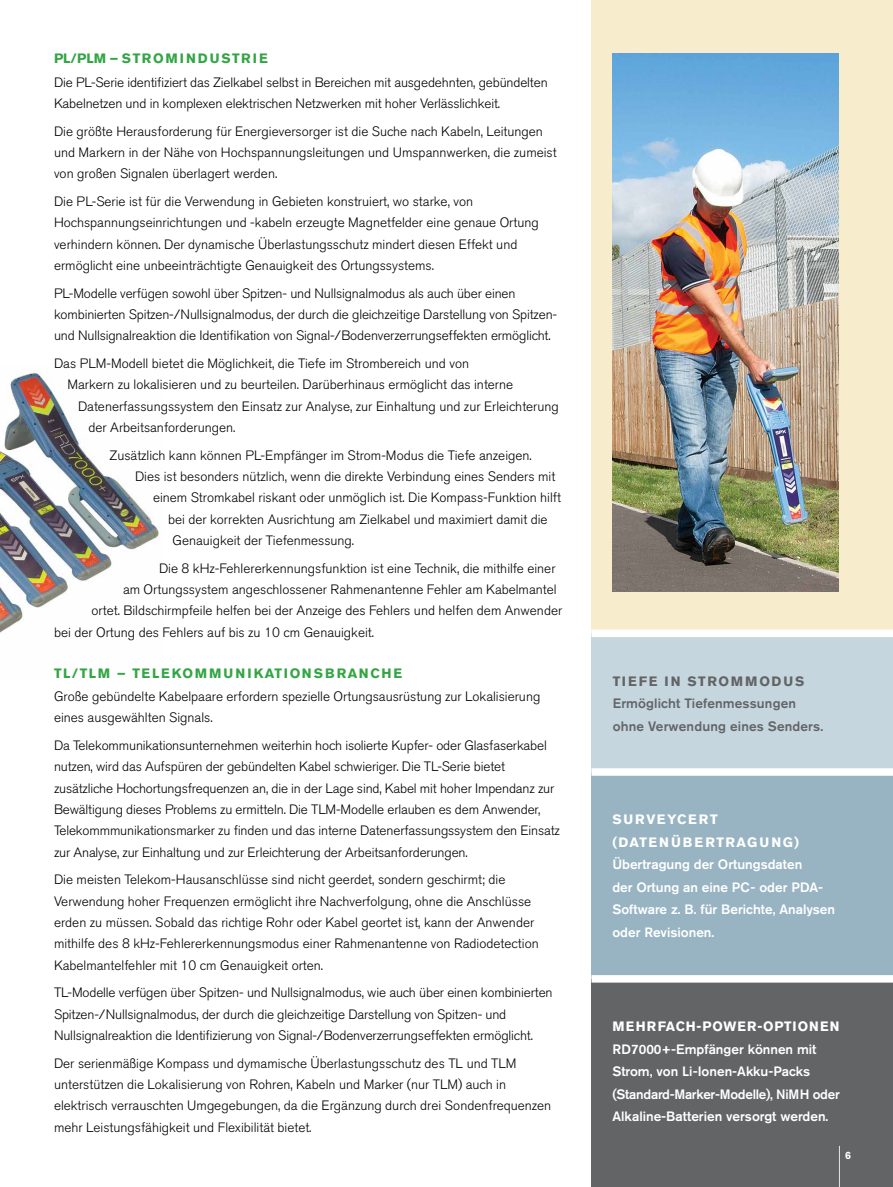
<style>
.page{position:relative;width:893px;height:1187px;background:#fff}
.page>*{position:absolute;margin:0;border:0;box-sizing:border-box;transform-origin:0 0}
.t1{font:300 13.5px/21.3px "Akzidenz Grotesk BE";color:#000}
.t2{font:500 13.5px/22.5px "Akzidenz Grotesk BE";color:#fff}
.t3{font:700 13.5px "Akzidenz Grotesk BE";letter-spacing:.11em;color:#33a544}
.t4{font:500 13.5px/22.5px "Akzidenz Grotesk BE";letter-spacing:.01em;color:#636466}
.t5{font:700 13.5px/22.5px "Akzidenz Grotesk BE";letter-spacing:.1em;color:#fff}
.t6{font:700 13.5px "Akzidenz Grotesk BE";letter-spacing:.07em;color:#fff}
.t7{font:700 13.5px "Akzidenz Grotesk BE";color:#636466}
.t8{font:700 10.5px "Akzidenz Grotesk BE";color:#fff}
</style>
<div class="page">
<img style="left:0;top:370px;width:159px;height:263px">
<div style="left:591px;top:978px;width:302px;height:208px;background:#636466"></div>
<hr style="left:839px;top:1145px;width:1px;height:41px;background:#fff">
<div style="left:591px;top:0;width:302px;height:665px;background:#f7eccc"></div>
<div style="left:591px;top:633px;width:302px;height:139px;background:#c5d6df"></div>
<div style="left:591px;top:772px;width:302px;height:206px;background:#98b4c2"></div>
<div style="left:591px;top:768px;width:302px;height:7px;background:#fff"></div>
<div style="left:591px;top:629px;width:302px;height:8px;background:#fff"></div>
<div style="left:591px;top:975px;width:302px;height:7px;background:#fff"></div>
<img style="left:613px;top:53px;width:226px;height:538px">
<p class="t3" style="left:54px;top:51px;width:91px">PL/PLM – STROMINDUSTRIE</p>
<p class="t1" style="left:54px;top:72px;width:495px">Die PL-Serie identifiziert das Zielkabel selbst in Bereichen mit ausgedehnten, gebündelten<br>Kabelnetzen und in komplexen elektrischen Netzwerken mit hoher Verlässlichkeit.</p>
<p class="t1" style="left:54px;top:121px;width:504px">Die größte Herausforderung für Energieversorger ist die Suche nach Kabeln, Leitungen und Markern in der Nähe von Hochspannungsleitungen und Umspannwerken, die zumeist von großen Signalen überlagert werden.</p>
<p class="t1" style="left:54px;top:191px;width:486px">Die PL-Serie ist für die Verwendung in Gebieten konstruiert, wo starke, von Hochspannungseinrichtungen und -kabeln erzeugte Magnetfelder eine genaue Ortung verhindern können. Der dynamische Überlastungsschutz mindert diesen Effekt und ermöglicht eine unbeeinträchtigte Genauigkeit des Ortungssystems.</p>
<p class="t1" style="left:54px;top:283px;width:505px">PL-Modelle verfügen sowohl über Spitzen- und Nullsignalmodus als auch über einen kombinierten Spitzen-/Nullsignalmodus, der durch die gleichzeitige Darstellung von Spitzen&shy;und Nullsignalreaktion die Identifikation von Signal-/Bodenverzerrungseffekten ermöglicht.</p>
<p class="t1" style="left:54px;top:353px;width:417px">Das PLM-Modell bietet die Möglichkeit, die Tiefe im Strombereich und von</p>
<p class="t1" style="left:68px;top:374px;width:447px">Markern zu lokalisieren und zu beurteilen. Darüberhinaus ermöglicht das interne</p>
<p class="t1" style="left:78px;top:395px;width:482px">Datenerfassungssystem den Einsatz zur Analyse, zur Einhaltung und zur Erleichterung</p>
<p class="t1" style="left:89px;top:417px;width:148px">der Arbeitsanforderungen.</p>
<p class="t1" style="left:110px;top:444px;width:424px">Zusätzlich kann können PL-Empfänger im Strom-Modus die Tiefe anzeigen.</p>
<p class="t1" style="left:135px;top:466px;width:422px">Dies ist besonders nützlich, wenn die direkte Verbindung eines Senders mit</p>
<p class="t1" style="left:153px;top:487px;width:410px">einem Stromkabel riskant oder unmöglich ist. Die Kompass-Funktion hilft</p>
<p class="t1" style="left:168px;top:508px;width:381px">bei der korrekten Ausrichtung am Zielkabel und maximiert damit die</p>
<p class="t1" style="left:173px;top:530px;width:183px">Genauigkeit der Tiefenmessung.</p>
<p class="t1" style="left:159px;top:557px;width:398px">Die 8 kHz-Fehlererkennungsfunktion ist eine Technik, die mithilfe einer</p>
<p class="t1" style="left:123px;top:579px;width:435px">am Ortungssystem angeschlossener Rahmenantenne Fehler am Kabelmantel</p>
<p class="t1" style="left:92px;top:600px;width:472px">ortet. Bildschirmpfeile helfen bei der Anzeige des Fehlers und helfen dem Anwender</p>
<p class="t1" style="left:54px;top:622px;width:322px">bei der Ortung des Fehlers auf bis zu 10 cm Genauigkeit.</p>
<p class="t3" style="left:54px;top:665px;width:120px">TL/TLM – TELEKOMMUNIK</p>
<p class="t3" style="left:265px;top:665px;width:21px">ATIONS</p>
<p class="t3" style="left:325px;top:665px;width:46px">BRANCHE</p>
<p class="t1" style="left:54px;top:686px;width:488px">Große gebündelte Kabelpaare erfordern spezielle Ortungsausrüstung zur Lokalisierung eines ausgewählten Signals.</p>
<p class="t1" style="left:54px;top:735px;width:507px">Da Telekommunikationsunternehmen weiterhin hoch isolierte Kupfer- oder Glasfaserkabel nutzen, wird das Aufspüren der gebündelten Kabel schwieriger. Die TL-Serie bietet zusätzliche Hochortungsfrequenzen an, die in der Lage sind, Kabel mit hoher Impendanz zur Bewältigung dieses Problems zu ermitteln. Die TLM-Modelle erlauben es dem Anwender, Telekommmunikationsmarker zu finden und das interne Datenerfassungssystem den Einsatz zur Analyse, zur Einhaltung und zur Erleichterung der Arbeitsanforderungen.</p>
<p class="t1" style="left:54px;top:869px;width:486px">Die meisten Telekom-Hausanschlüsse sind nicht geerdet, sondern geschirmt; die Verwendung hoher Frequenzen ermöglicht ihre Nachverfolgung, ohne die Anschlüsse erden zu müssen. Sobald das richtige Rohr oder Kabel geortet ist, kann der Anwender mithilfe des 8 kHz-Fehlererkennungsmodus einer Rahmenantenne von Radiodetection Kabelmantelfehler mit 10 cm Genauigkeit orten.</p>
<p class="t1" style="left:54px;top:982px;width:500px">TL-Modelle verfügen über Spitzen- und Nullsignalmodus, wie auch über einen kombinierten<br>Spitzen-/Nullsignalmodus, der durch die gleichzeitige Darstellung von Spitzen- und<br>Nullsignalreaktion die Identifizierung von Signal-/Bodenverzerrungseffekten ermöglicht.</p>
<p class="t1" style="left:54px;top:1052px;width:499px">Der serienmäßige Kompass und dymamische Überlastungsschutz des TL und TLM unterstützen die Lokalisierung von Rohren, Kabeln und Marker (nur TLM) auch in elektrisch verrauschten Umgegebungen, da die Ergänzung durch drei Sondenfrequenzen mehr Leistungsfähigkeit und Flexibilität bietet.</p>
<p class="t7" style="left:613px;top:673px;width:19px">TIEFE</p>
<p class="t7" style="left:664px;top:673px;width:47px">IN STROMMODUS</p>
<p class="t4" style="left:613px;top:691px;width:212px">Ermöglicht Tiefenmessungen ohne Verwendung eines Senders.</p>
<p class="t5" style="left:612px;top:808px;width:107px">SU RVEYCERT (DATENÜ</p>
<p class="t5" style="left:683px;top:830px;width:23px">BERTR</p>
<p class="t5" style="left:736px;top:830px;width:23px">AGUNG</p>
<p class="t5" style="left:795px;top:830px;width:6px">)</p>
<p class="t2" style="left:612px;top:852px;width:224px">Übertragung der Ortungsdaten<br>der Ortung an eine PC- oder PDA-<br>Software z. B. für Berichte, Analysen oder Revisionen.</p>
<p class="t6" style="left:612px;top:1018px;width:229px">MEHRFACH-POWER-OPTIONEN</p>
<p class="t2" style="left:612px;top:1037px;width:229px">RD7000+-Empfänger können mit Strom, von Li-Ionen-Akku-Packs (Standard-Marker-Modelle), NiMH oder Alkaline-Batterien versorgt werden.</p>
<p class="t8" style="left:845px;top:1148px;width:7px">6</p>
</div>
